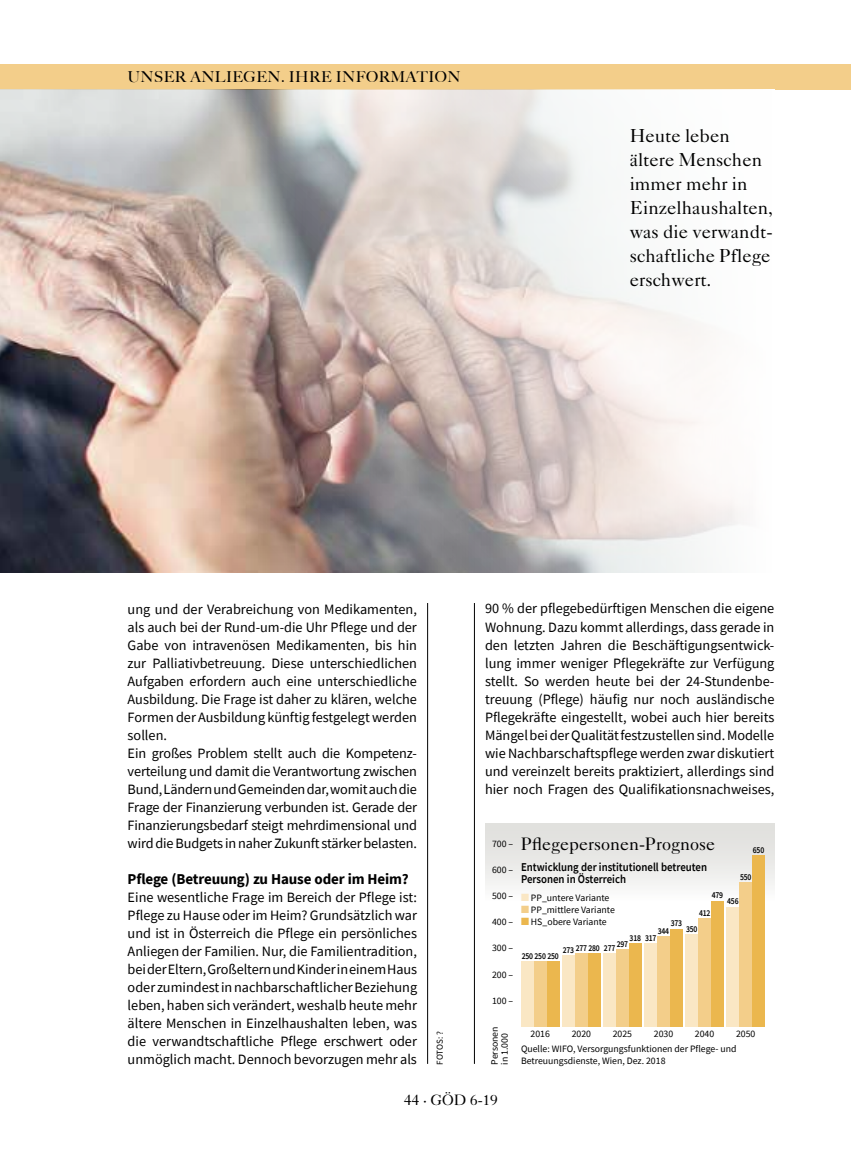
<style>
.page{position:relative;width:851px;height:1149px;background:#fff}
.page>*{position:absolute;margin:0;border:0;box-sizing:border-box;transform-origin:0 0}
.t1{font:18.75px/24px "Caslon Five Forty";color:#000}
.t2{font:18px "Caslon Five Forty";color:#000}
.t3{font:700 15px "Source Sans Pro";letter-spacing:-.01em;color:#000}
.t4{font:500 15px "Big Caslon";letter-spacing:.03em;color:#000}
.t5{font:15px "Caslon Five Forty";color:#000}
.t6{font:14.25px/18px "Source Sans Pro";letter-spacing:-.005em;color:#000;text-align:justify}
.t7{font:600 12px/12px "Source Sans Pro";color:#000;scale:.9 1}
.t8{font:9.75px/9.8px "Source Sans Pro";color:#000}
.t9{font:600 9px "Source Sans Pro";letter-spacing:-.03em;color:#000;scale:.85 1}
.t10{font:9px "Source Sans Pro";letter-spacing:-.015em;color:#000}
.s1{color:#fae7c4}
.s2{color:#f3ce8a}
.s3{color:#ebb74e}
</style>
<div class="page">
<div style="left:485px;top:823px;width:289px;height:79px;background:linear-gradient(to bottom,#dddcd9,#fbfbfa)"></div>
<hr style="left:427px;top:603px;width:1px;height:460px;background:#000">
<div style="left:0;top:64px;width:850px;height:26px;background:#f3ce8a"></div>
<hr style="left:474px;top:603px;width:1px;height:460px;background:#000">
<div style="left:752px;top:855px;width:13px;height:171px;background:#ebb74e"></div>
<div style="left:739px;top:881px;width:13px;height:145px;background:#f3ce8a"></div>
<div style="left:726px;top:906px;width:13px;height:120px;background:#fae7c4"></div>
<div style="left:711px;top:900px;width:12px;height:126px;background:#ebb74e"></div>
<div style="left:698px;top:917px;width:13px;height:109px;background:#f3ce8a"></div>
<div style="left:685px;top:934px;width:13px;height:92px;background:#fae7c4"></div>
<div style="left:670px;top:928px;width:12px;height:98px;background:#ebb74e"></div>
<div style="left:657px;top:936px;width:13px;height:90px;background:#f3ce8a"></div>
<div style="left:644px;top:943px;width:13px;height:83px;background:#fae7c4"></div>
<div style="left:628px;top:942px;width:13px;height:84px;background:#ebb74e"></div>
<div style="left:616px;top:948px;width:12px;height:78px;background:#f3ce8a"></div>
<div style="left:603px;top:953px;width:13px;height:73px;background:#fae7c4"></div>
<div style="left:587px;top:952px;width:13px;height:74px;background:#ebb74e"></div>
<div style="left:575px;top:953px;width:12px;height:73px;background:#f3ce8a"></div>
<div style="left:562px;top:954px;width:13px;height:72px;background:#fae7c4"></div>
<div style="left:546px;top:960px;width:13px;height:66px;background:#ebb74e"></div>
<div style="left:533px;top:960px;width:13px;height:66px;background:#f3ce8a"></div>
<div style="left:521px;top:960px;width:12px;height:66px;background:#fae7c4"></div>
<img style="left:0;top:90px;width:741px;height:482px">
<div style="left:531px;top:115px;width:281px;height:252px;background:#fff;border-radius:50%"></div>
<p class="t4" style="left:128px;top:64px;width:334px">UNSER ANLIEGEN. IHRE INFORMATION</p>
<h1 class="t1" style="left:629px;top:123px;width:145px">Heute leben ältere Menschen immer mehr in<br>Einzelhaushalten, was die verwandt&shy;schaftliche Pflege erschwert.</h1>
<p class="t6" style="left:485px;top:599px;width:291px">90 % der pflegebedürftigen Menschen die eigene Wohnung. Dazu kommt allerdings, dass gerade in den letzten Jahren die Beschäftigungsentwick&shy;lung immer weniger Pflegekräfte zur Verfügung stellt. So werden heute bei der 24-Stundenbe&shy;treuung (Pflege) häufig nur noch ausländische Pflegekräfte eingestellt, wobei auch hier bereits Mängel bei der Qualität festzustellen sind. Modelle wie Nachbarschaftspflege werden zwar diskutiert und vereinzelt bereits praktiziert, allerdings sind hier noch Fragen des Qualifikationsnachweises,</p>
<p class="t6" style="left:128px;top:599px;width:291px;text-align:left">ung und der Verabreichung von Medikamenten, als auch bei der Rund-um-die Uhr Pflege und der Gabe von intravenösen Medikamenten, bis hin zur Palliativbetreuung. Diese unterschiedlichen Aufgaben erfordern auch eine unterschiedliche Ausbildung. Die Frage ist daher zu klären, welche Formen der Ausbildung künftig festgelegt werden sollen.<br>Ein großes Problem stellt auch die Kompetenz&shy;verteilung und damit die Verantwortung zwischen Bund, Ländern und Gemeinden dar, womit auch die Frage der Finanzierung verbunden ist. Gerade der Finanzierungsbedarf steigt mehrdimensional und wird die Budgets in naher Zukunft stärker belasten.</p>
<p class="t3" style="left:128px;top:868px;width:282px">Pflege (Betreuung) zu Hause oder im Heim?</p>
<p class="t6" style="left:128px;top:887px;width:291px">Eine wesentliche Frage im Bereich der Pflege ist:<br>Pflege zu Hause oder im Heim? Grundsätzlich war und ist in Österreich die Pflege ein persönliches Anliegen der Familien. Nur, die Familientradition, bei der Eltern, Großeltern und Kinder in einem Haus oder zumindest in nachbarschaftlicher Beziehung leben, haben sich verändert, weshalb heute mehr ältere Menschen in Einzelhaushalten leben, was die verwandtschaftliche Pflege erschwert oder unmöglich macht. Dennoch bevorzugen mehr als</p>
<p class="t2" style="left:521px;top:832px;width:196px">Pflegepersonen-Prognose</p>
<p class="t7" style="left:521px;top:860px;width:208px">Entwicklung der institutionell betreuten<br>Personen in Österreich</p>
<p class="t8" style="left:492px;top:838px;width:23px">700 –</p>
<p class="t8" style="left:492px;top:864px;width:23px">600 –</p>
<p class="t8" style="left:492px;top:890px;width:23px">500 –</p>
<p class="t8" style="left:492px;top:916px;width:23px">400 –</p>
<p class="t8" style="left:492px;top:943px;width:23px">300 –</p>
<p class="t8" style="left:492px;top:969px;width:23px">200 –</p>
<p class="t8" style="left:492px;top:995px;width:23px">100 –</p>
<p class="t9" style="left:752px;top:843px;width:15px">650</p>
<p class="t9" style="left:740px;top:870px;width:15px">550</p>
<p class="t9" style="left:711px;top:889px;width:15px">479</p>
<p class="t8" style="left:521px;top:892px;width:90px"><span class="s1">■</span> PP_untere Variante</p>
<p class="t8" style="left:521px;top:904px;width:95px"><span class="s2">■</span> PP_mittlere Variante</p>
<p class="t8" style="left:521px;top:916px;width:87px"><span class="s3">■</span> HS_obere Variante</p>
<p class="t9" style="left:727px;top:895px;width:15px">456</p>
<p class="t9" style="left:699px;top:906px;width:15px">412</p>
<p class="t9" style="left:670px;top:917px;width:15px">373</p>
<p class="t9" style="left:686px;top:922px;width:15px">350</p>
<p class="t9" style="left:657px;top:924px;width:15px">344</p>
<p class="t9" style="left:629px;top:931px;width:33px">318 317</p>
<p class="t9" style="left:616px;top:937px;width:15px">297</p>
<p class="t9" style="left:562px;top:942px;width:63px">273 277 280 277</p>
<p class="t9" style="left:521px;top:949px;width:45px">250 250 250</p>
<p class="t8" style="left:489px;top:1064px;width:40px;rotate:-90deg">Personen in 1.000</p>
<p class="t8" style="left:530px;top:1028px;width:21px">2016</p>
<p class="t8" style="left:571px;top:1028px;width:21px">2020</p>
<p class="t8" style="left:612px;top:1028px;width:21px">2025</p>
<p class="t8" style="left:653px;top:1028px;width:21px">2030</p>
<p class="t8" style="left:694px;top:1028px;width:21px">2040</p>
<p class="t8" style="left:736px;top:1028px;width:21px">2050</p>
<p class="t10" style="left:434px;top:1064px;width:35px;rotate:-90deg">FOTOS: ?</p>
<p class="t5" style="left:404px;top:1090px;width:95px">44 · GÖD 6-19</p>
<p class="t8" style="left:521px;top:1043px;width:217px">Quelle: WIFO, Versorgungsfunktionen der Pflege- und</p>
<p class="t8" style="left:521px;top:1055px;width:146px">Betreuungsdienste, Wien, Dez. 2018</p>
</div>
